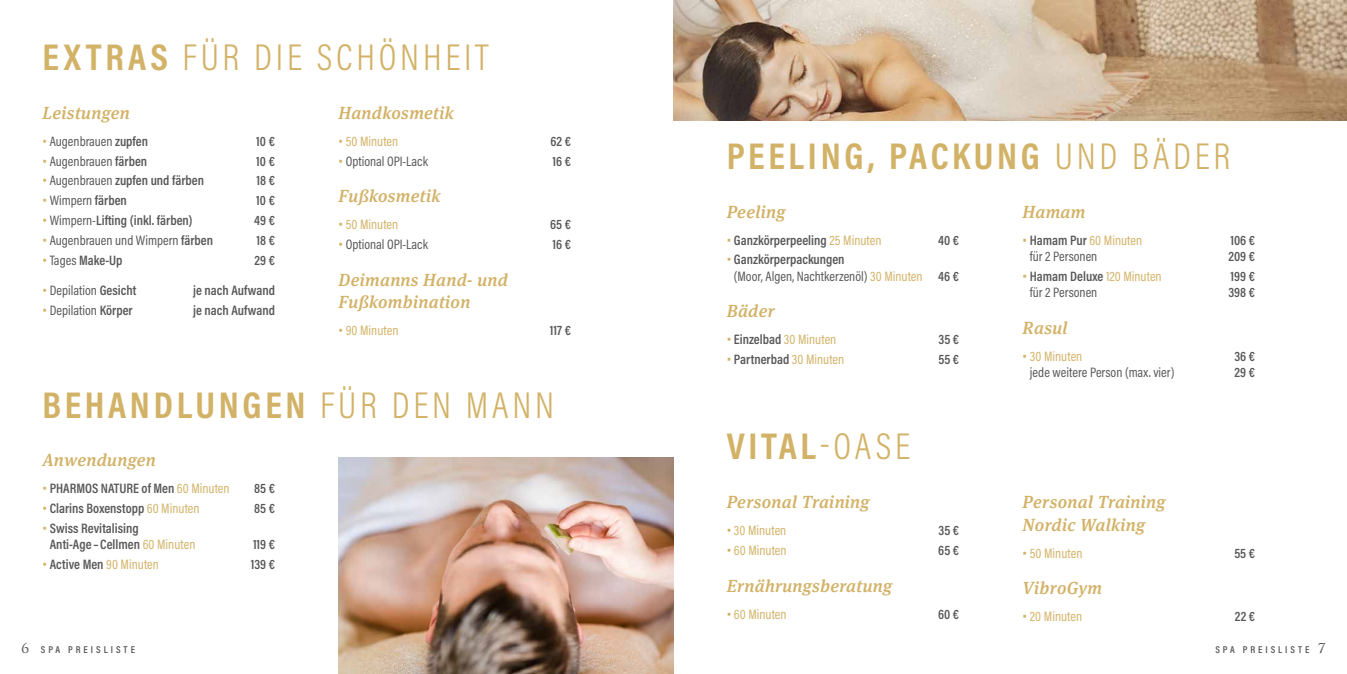
<style>
.page{position:relative;width:1347px;height:674px;background:#fff}
.page>*{position:absolute;margin:0;border:0;box-sizing:border-box;transform-origin:0 0}
.t1{font:700 37.5px "Acumin Pro Cond";letter-spacing:.095em;color:#d2b267}
.t2{font:300 37.5px "Acumin Pro Cond";letter-spacing:.1em;color:#d2b267}
.t3{font:italic 500 17.5px/22.5px "Meta Serif Pro";letter-spacing:.02em;color:#d2b267}
.t4{font:600 13.75px/16.2px "Acumin Pro Cond";color:#58585a}
.t5{font:13.75px/16.2px "Acumin Pro Cond";color:#58585a}
.t6{font:13.75px "Acumin Pro Cond";color:#d2b267}
.t7{font:600 10px "Acumin Pro Cond";letter-spacing:.3em;color:#58585a}
.s1{font-weight:700}
.s2{font-size:18.75px;color:#d2b267}
.s3{font-weight:600}
.s4{font-weight:400;font-size:18.75px;color:#d2b267}
.s5{font-weight:400}
.s6{font-size:18.75px}
.s7{font-weight:300}
.s8{font-weight:400;color:#d2b267}
.s9{color:#d2b267}
.s10{font-weight:600;color:#58585a}
.s11{font-family:"Latienne Pro";font-weight:400;font-size:15px}
</style>
<div class="page">
<img style="left:338px;top:457px;width:335px;height:216px">
<img style="left:673px;top:0;width:673px;height:120px">
<h1 class="t2" style="left:43px;top:33px;width:447px"><span class="s1">EXTRAS</span> FÜR DIE SCHÖNHEIT</h1>
<p class="t3" style="left:43px;top:100px;width:89px">Leistungen</p>
<p class="t5" style="left:43px;top:133px;width:107px"><span class="s2">•</span> Augenbrauen <span class="s3">zupfen</span></p>
<p class="t4" style="left:256px;top:132px;width:20px">10 €</p>
<p class="t5" style="left:43px;top:152px;width:106px"><span class="s2">•</span> Augenbrauen <span class="s3">färben</span></p>
<p class="t4" style="left:256px;top:152px;width:20px">10 €</p>
<p class="t4" style="left:43px;top:172px;width:163px"><span class="s4">•</span> <span class="s5">Augenbrauen</span> zupfen und färben</p>
<p class="t4" style="left:257px;top:172px;width:20px">18 €</p>
<p class="t5" style="left:43px;top:192px;width:86px"><span class="s2">•</span> Wimpern <span class="s3">färben</span></p>
<p class="t4" style="left:256px;top:192px;width:20px">10 €</p>
<p class="t4" style="left:43px;top:212px;width:152px"><span class="s4">•</span> <span class="s5">Wimpern-</span>Lifting (inkl. färben)</p>
<p class="t4" style="left:254px;top:212px;width:22px">49 €</p>
<p class="t5" style="left:43px;top:231px;width:172px"><span class="s2">•</span> Augenbrauen und Wimpern <span class="s3">färben</span></p>
<p class="t4" style="left:257px;top:231px;width:20px">18 €</p>
<p class="t4" style="left:43px;top:251px;width:81px"><span class="s4">•</span> <span class="s5">Tages</span> Make-Up</p>
<p class="t4" style="left:254px;top:251px;width:22px">29 €</p>
<p class="t5" style="left:43px;top:282px;width:95px"><span class="s2">•</span> Depilation <span class="s3">Gesicht</span></p>
<p class="t4" style="left:193px;top:282px;width:83px">je nach Aufwand</p>
<p class="t5" style="left:43px;top:301px;width:92px"><span class="s2">•</span> Depilation <span class="s3">Körper</span></p>
<p class="t4" style="left:193px;top:301px;width:83px">je nach Aufwand</p>
<p class="t3" style="left:338px;top:100px;width:117px">Handkosmetik</p>
<p class="t6" style="left:338px;top:132px;width:61px"><span class="s6">•</span> 50 Minuten</p>
<p class="t4" style="left:550px;top:132px;width:22px">62 €</p>
<p class="t5" style="left:338px;top:152px;width:91px"><span class="s2">•</span> Optional OPI-Lack</p>
<p class="t4" style="left:552px;top:152px;width:20px">16 €</p>
<p class="t3" style="left:338px;top:184px;width:104px">Fußkosmetik</p>
<p class="t6" style="left:338px;top:215px;width:61px"><span class="s6">•</span> 50 Minuten</p>
<p class="t4" style="left:550px;top:216px;width:22px">65 €</p>
<p class="t5" style="left:338px;top:236px;width:91px"><span class="s2">•</span> Optional OPI-Lack</p>
<p class="t4" style="left:552px;top:236px;width:20px">16 €</p>
<p class="t3" style="left:338px;top:267px;width:171px">Deimanns Hand- und<br>Fußkombination</p>
<p class="t6" style="left:338px;top:321px;width:61px"><span class="s6">•</span> 90 Minuten</p>
<p class="t4" style="left:550px;top:322px;width:23px">117 €</p>
<h1 class="t1" style="left:43px;top:379px;width:513px">BEHANDLUNGEN <span class="s7">FÜR DEN MANN</span></h1>
<p class="t3" style="left:43px;top:447px;width:115px">Anwendungen</p>
<p class="t4" style="left:43px;top:479px;width:189px"><span class="s4">•</span> PHARMOS NATURE of Men <span class="s8">60 Minuten</span></p>
<p class="t4" style="left:254px;top:479px;width:22px">85 €</p>
<p class="t4" style="left:43px;top:499px;width:158px"><span class="s4">•</span> Clarins Boxenstopp <span class="s8">60 Minuten</span></p>
<p class="t4" style="left:254px;top:499px;width:22px">85 €</p>
<p class="t4" style="left:50px;top:519px;width:147px;text-indent:-7px"><span class="s4">•</span> Swiss Revitalising<br>Anti-Age – Cellmen <span class="s8">60 Minuten</span></p>
<p class="t4" style="left:253px;top:535px;width:23px">119 €</p>
<p class="t4" style="left:43px;top:555px;width:118px"><span class="s4">•</span> Active Men <span class="s8">90 Minuten</span></p>
<p class="t4" style="left:251px;top:555px;width:26px">139 €</p>
<h1 class="t1" style="left:726px;top:131px;width:505px">PEELING, PACKUNG <span class="s7">UND BÄDER</span></h1>
<p class="t3" style="left:726px;top:199px;width:60px">Peeling</p>
<p class="t4" style="left:726px;top:231px;width:156px"><span class="s4">•</span> Ganzkörperpeeling <span class="s8">25 Minuten</span></p>
<p class="t4" style="left:938px;top:231px;width:23px">40 €</p>
<p class="t5" style="left:734px;top:251px;width:227px;text-indent:-7px"><span class="s2">•</span> <span class="s3">Ganzkörperpackungen<br></span>(Moor, Algen, Nachtkerzenöl) <span class="s9">30 Minuten</span> <span class="s3">46 €</span></p>
<p class="t3" style="left:726px;top:299px;width:49px">Bäder</p>
<p class="t4" style="left:726px;top:331px;width:111px"><span class="s4">•</span> Einzelbad <span class="s8">30 Minuten</span></p>
<p class="t4" style="left:938px;top:331px;width:22px">35 €</p>
<p class="t4" style="left:726px;top:351px;width:119px"><span class="s4">•</span> Partnerbad <span class="s8">30 Minuten</span></p>
<p class="t4" style="left:938px;top:351px;width:22px">55 €</p>
<p class="t3" style="left:1022px;top:199px;width:64px">Hamam</p>
<p class="t6" style="left:1022px;top:231px;width:121px"><span class="s6">•</span> <span class="s10">Hamam Pur</span> 60 Minuten</p>
<p class="t4" style="left:1230px;top:232px;width:26px">106 €</p>
<p class="t5" style="left:1030px;top:248px;width:69px">für 2 Personen</p>
<p class="t4" style="left:1228px;top:248px;width:28px">209 €</p>
<p class="t4" style="left:1022px;top:268px;width:141px"><span class="s4">•</span> Hamam Deluxe <span class="s8">120 Minuten</span></p>
<p class="t4" style="left:1230px;top:268px;width:26px">199 €</p>
<p class="t5" style="left:1030px;top:284px;width:69px">für 2 Personen</p>
<p class="t4" style="left:1228px;top:284px;width:28px">398 €</p>
<p class="t3" style="left:1022px;top:315px;width:46px">Rasul</p>
<p class="t6" style="left:1022px;top:347px;width:61px"><span class="s6">•</span> 30 Minuten</p>
<p class="t4" style="left:1234px;top:347px;width:22px">36 €</p>
<p class="t5" style="left:1030px;top:364px;width:146px">jede weitere Person (max. vier)</p>
<p class="t4" style="left:1234px;top:364px;width:22px">29 €</p>
<h1 class="t1" style="left:726px;top:421px;width:185px">VITAL<span class="s7">-OASE</span></h1>
<p class="t3" style="left:726px;top:489px;width:144px">Personal Training</p>
<p class="t6" style="left:726px;top:521px;width:61px"><span class="s6">•</span> 30 Minuten</p>
<p class="t4" style="left:938px;top:521px;width:22px">35 €</p>
<p class="t6" style="left:726px;top:541px;width:61px"><span class="s6">•</span> 60 Minuten</p>
<p class="t4" style="left:938px;top:541px;width:22px">65 €</p>
<p class="t3" style="left:726px;top:572px;width:167px">Ernährungsberatung</p>
<p class="t6" style="left:726px;top:604px;width:61px"><span class="s6">•</span> 60 Minuten</p>
<p class="t4" style="left:938px;top:605px;width:23px">60 €</p>
<p class="t3" style="left:1022px;top:489px;width:144px">Personal Training<br>Nordic Walking</p>
<p class="t6" style="left:1022px;top:543px;width:61px"><span class="s6">•</span> 50 Minuten</p>
<p class="t4" style="left:1234px;top:544px;width:22px">55 €</p>
<p class="t3" style="left:1022px;top:575px;width:81px">VibroGym</p>
<p class="t6" style="left:1022px;top:607px;width:61px"><span class="s6">•</span> 20 Minuten</p>
<p class="t4" style="left:1234px;top:607px;width:22px">22 €</p>
<p class="t7" style="left:21px;top:642px;width:115px"><span class="s11">6</span> SPA PREISLISTE</p>
<p class="t7" style="left:1215px;top:642px;width:112px">SPA PREISLISTE <span class="s11">7</span></p>
</div>
